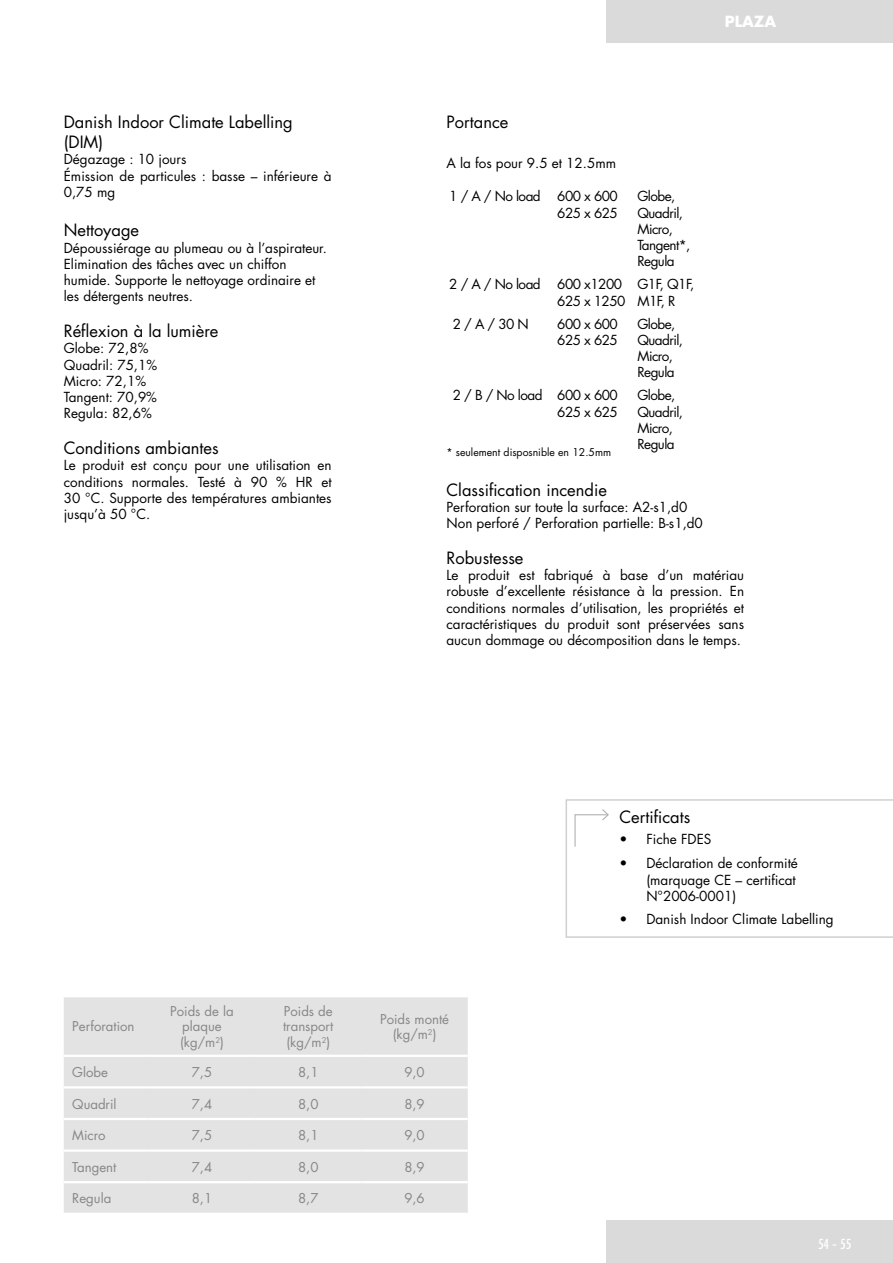
<style>
.page{position:relative;width:893px;height:1263px;background:#fff}
.page>*{position:absolute;margin:0;border:0;box-sizing:border-box;transform-origin:0 0}
.t1{font:16.5px/19.8px "Futura Std";color:#000}
.t2{font:700 15px "Futura Std";color:#fff}
.t3{font:13.5px/16.2px "Futura Std";color:#000}
.t4{font:13.5px/16.2px "Futura Std";letter-spacing:-.04em;color:#000}
.t5{font:13.5px "Futura CE Condensed";color:#fff}
.t6{font:13.2px/15.9px "Futura Std";color:#878787;text-align:center}
.t7{font:10.5px "Futura Std";color:#000}
.s1{font-family:"Futura Std";font-size:16.5px}
</style>
<div class="page">
<div style="left:606px;top:1220px;width:287px;height:43px;background:#dadada"></div>
<div style="left:606px;top:0;width:287px;height:43px;background:#dadada"></div>
<div style="left:64px;top:997px;width:404px;height:216px;background:#e3e3e3"></div>
<hr style="left:64px;top:1055px;width:85px;height:2px;background:#fff">
<hr style="left:149px;top:1055px;width:106px;height:2px;background:#fff">
<hr style="left:255px;top:1055px;width:106px;height:2px;background:#fff">
<hr style="left:361px;top:1055px;width:107px;height:2px;background:#fff">
<hr style="left:64px;top:1086px;width:85px;height:2px;background:#fff">
<hr style="left:149px;top:1086px;width:106px;height:2px;background:#fff">
<hr style="left:255px;top:1086px;width:106px;height:2px;background:#fff">
<hr style="left:361px;top:1086px;width:107px;height:2px;background:#fff">
<hr style="left:64px;top:1118px;width:85px;height:2px;background:#fff">
<hr style="left:149px;top:1118px;width:106px;height:2px;background:#fff">
<hr style="left:255px;top:1118px;width:106px;height:2px;background:#fff">
<hr style="left:361px;top:1118px;width:107px;height:2px;background:#fff">
<hr style="left:64px;top:1149px;width:85px;height:3px;background:#fff">
<hr style="left:149px;top:1149px;width:106px;height:3px;background:#fff">
<hr style="left:255px;top:1149px;width:106px;height:3px;background:#fff">
<hr style="left:361px;top:1149px;width:107px;height:3px;background:#fff">
<hr style="left:64px;top:1181px;width:85px;height:2px;background:#fff">
<hr style="left:149px;top:1181px;width:106px;height:2px;background:#fff">
<hr style="left:255px;top:1181px;width:106px;height:2px;background:#fff">
<hr style="left:361px;top:1181px;width:107px;height:2px;background:#fff">
<svg style="left:566px;top:799px;width:327px;height:139px"></svg>
<svg style="left:574px;top:808px;width:36px;height:40px"></svg>
<p class="t1" style="left:64px;top:113px;width:231px">Danish Indoor Climate Labelling (DIM)</p>
<p class="t3" style="left:64px;top:152px;width:269px">Dégazage : 10 jours<br>Émission de particules : basse – inférieure à<br>0,75 mg</p>
<p class="t1" style="left:64px;top:221px;width:77px">N ettoyage</p>
<p class="t3" style="left:64px;top:240px;width:265px">Dépoussiérage au plumeau ou à l’aspirateur.<br>Elimination des tâches avec un chiffon humide. Supporte le nettoyage ordinaire et les détergents neutres.</p>
<p class="t1" style="left:64px;top:321px;width:156px">Réflexion à la lumière</p>
<p class="t3" style="left:64px;top:341px;width:95px">Globe: 72,8%<br>Quadril: 75,1%<br>Micro: 72,1%<br>Tangent: 70,9%<br>Regula: 82,6%</p>
<p class="t1" style="left:64px;top:438px;width:156px">Conditions ambiantes</p>
<p class="t3" style="left:64px;top:458px;width:269px;text-align:justify">Le produit est conçu pour une utilisation en conditions normales. Testé à 90 % HR et 30 °C. Supporte des températures ambiantes jusqu’à 50 °C.</p>
<p class="t2" style="left:725px;top:12px;width:53px">PLAZA</p>
<p class="t1" style="left:446px;top:113px;width:64px">Portance</p>
<p class="t3" style="left:446px;top:155px;width:171px">A la fos pour 9.5 et 12.5mm</p>
<p class="t4" style="left:449px;top:188px;width:170px;text-align:right">1 / A / No load 600 x 600<br>625 x 625</p>
<p class="t4" style="left:637px;top:188px;width:54px">Globe,<br>Quadril,<br>Micro,<br>Tangent*,<br>Regula</p>
<p class="t4" style="left:449px;top:276px;width:178px;text-align:right">2 / A / No load 600 x1200<br>625 x 1250</p>
<p class="t3" style="left:637px;top:276px;width:58px">G1F, Q1F,<br>M1F, R</p>
<p class="t3" style="left:453px;top:316px;width:75px">2 / A / 30 N</p>
<p class="t4" style="left:557px;top:316px;width:62px">600 x 600<br>625 x 625</p>
<p class="t4" style="left:637px;top:316px;width:47px">Globe,<br>Quadril,<br>Micro,<br>Regula</p>
<p class="t4" style="left:453px;top:387px;width:167px;text-align:right">2 / B / No load 600 x 600<br>625 x 625</p>
<p class="t4" style="left:637px;top:387px;width:47px">Globe,<br>Quadril,<br>Micro,<br>Regula</p>
<p class="t7" style="left:446px;top:445px;width:166px">* seulement disposnible en 12.5mm</p>
<p class="t1" style="left:446px;top:480px;width:162px">Classification incendie</p>
<p class="t3" style="left:446px;top:499px;width:258px">Perforation sur toute la surface: A2-s1,d0<br>Non perforé / Perforation partielle: B-s1,d0</p>
<p class="t1" style="left:446px;top:548px;width:79px">Robustesse</p>
<p class="t3" style="left:446px;top:567px;width:299px;text-align:justify">Le produit est fabriqué à base d’un matériau robuste d’excellente résistance à la pression. En conditions normales d’utilisation, les propriétés et caractéristiques du produit sont préservées sans aucun dommage ou décomposition dans le temps.</p>
<p class="t1" style="left:619px;top:807px;width:73px">Certificats</p>
<p class="t3" style="left:619px;top:831px;width:94px">• Fiche FDES</p>
<p class="t3" style="left:646px;top:855px;width:153px;text-indent:-27px">• Déclaration de conformité (marquage CE – certificat<br>N °2006-0001)</p>
<p class="t3" style="left:619px;top:911px;width:216px">• Danish Indoor Climate Labelling</p>
<p class="t6" style="left:72px;top:1019px;width:64px">Perforation</p>
<p class="t6" style="left:170px;top:1003px;width:65px">Poids de la plaque (kg/m<sup>2</sup>)</p>
<p class="t6" style="left:283px;top:1003px;width:52px;text-align:justify">Poids de transport (kg/m<sup>2</sup>)</p>
<p class="t6" style="left:380px;top:1011px;width:71px">Poids monté (kg/m<sup>2</sup>)</p>
<p class="t6" style="left:72px;top:1064px;width:37px">Globe</p>
<p class="t6" style="left:192px;top:1064px;width:22px">7,5</p>
<p class="t6" style="left:298px;top:1064px;width:22px">8,1</p>
<p class="t6" style="left:404px;top:1064px;width:22px">9,0</p>
<p class="t6" style="left:72px;top:1096px;width:46px">Quadril</p>
<p class="t6" style="left:192px;top:1096px;width:22px">7,4</p>
<p class="t6" style="left:298px;top:1096px;width:22px">8,0</p>
<p class="t6" style="left:404px;top:1096px;width:22px">8,9</p>
<p class="t6" style="left:72px;top:1127px;width:35px">Micro</p>
<p class="t6" style="left:192px;top:1127px;width:22px">7,5</p>
<p class="t6" style="left:298px;top:1127px;width:22px">8,1</p>
<p class="t6" style="left:404px;top:1127px;width:22px">9,0</p>
<p class="t6" style="left:72px;top:1159px;width:46px">Tangent</p>
<p class="t6" style="left:192px;top:1159px;width:22px">7,4</p>
<p class="t6" style="left:298px;top:1159px;width:22px">8,0</p>
<p class="t6" style="left:404px;top:1159px;width:22px">8,9</p>
<p class="t6" style="left:72px;top:1191px;width:41px">Regula</p>
<p class="t6" style="left:192px;top:1191px;width:22px">8,1</p>
<p class="t6" style="left:298px;top:1191px;width:22px">8,7</p>
<p class="t6" style="left:404px;top:1191px;width:22px">9,6</p>
<p class="t5" style="left:818px;top:1236px;width:35px">54 <span class="s1">-</span> 55</p>
</div>
